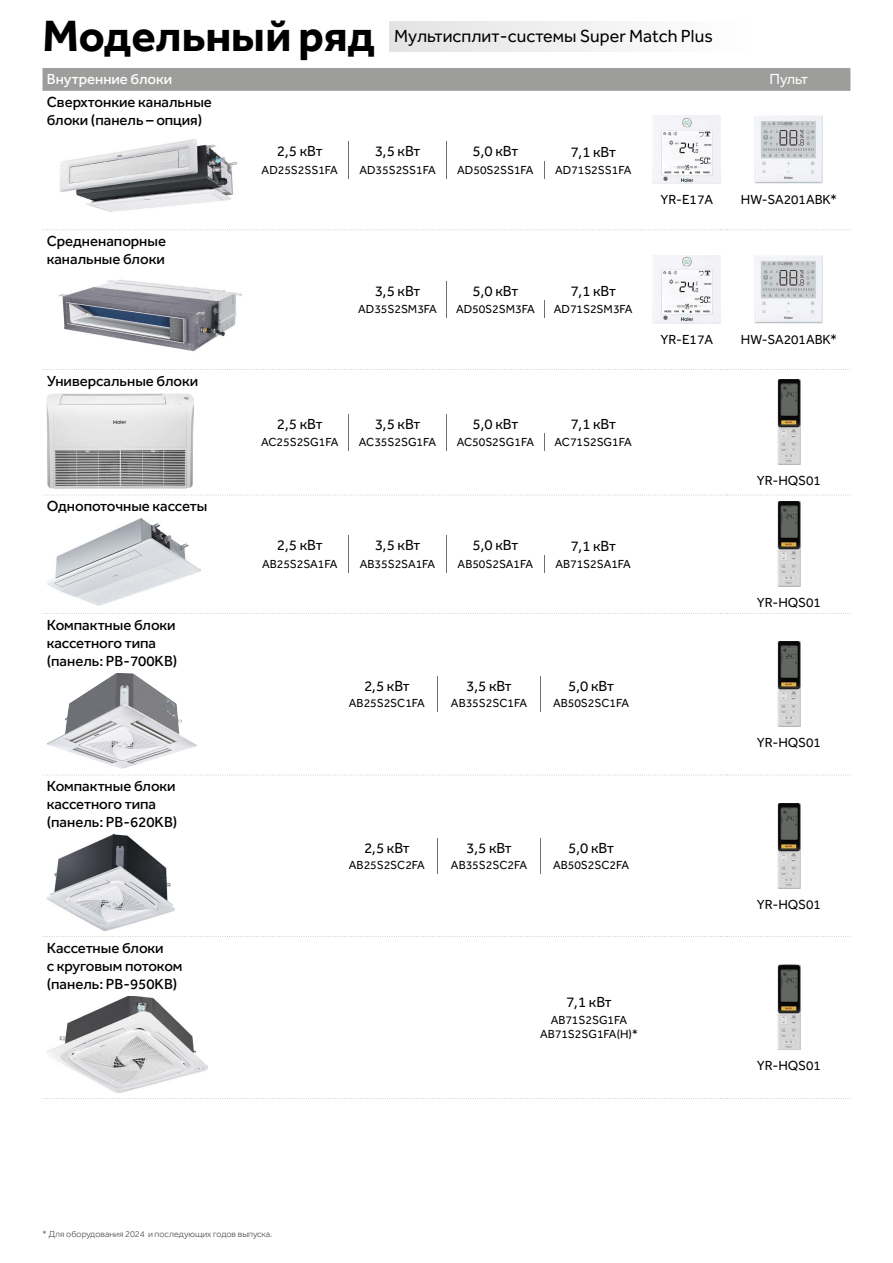
<style>
.page{position:relative;width:893px;height:1263px;background:#fff}
.page>*{position:absolute;margin:0;border:0;box-sizing:border-box;transform-origin:0 0}
.t1{font:700 45px "Effra Trial";color:#000}
.t2{font:18px "Effra Trial";color:#000}
.t3{font:500 15px/18px "Effra Trial";color:#000}
.t4{font:15px "Effra Trial";letter-spacing:-.01em;color:#000}
.t5{font:500 15px "Effra Trial";color:#fff}
.t6{font:15px "Effra Trial";letter-spacing:-.025em;color:#fff}
.t7{font:13.5px "Effra Trial";color:#000}
.t8{font:12px/14.4px "Effra Trial";color:#000;text-align:center}
.t9{font:300 9px "Effra Trial";color:#3c3c3b}
</style>
<div class="page">
<div style="left:390px;top:21px;width:367px;height:30px;background:linear-gradient(to right,#e3e3e3,#fff)"></div>
<div style="left:43px;top:68px;width:807px;height:23px;background:#9d9d9c"></div>
<svg style="left:45px;top:229px;width:803px;height:1px"></svg>
<svg style="left:43px;top:369px;width:807px;height:1px"></svg>
<svg style="left:45px;top:495px;width:803px;height:1px"></svg>
<svg style="left:43px;top:613px;width:807px;height:1px"></svg>
<svg style="left:45px;top:775px;width:803px;height:1px"></svg>
<svg style="left:43px;top:936px;width:807px;height:1px"></svg>
<svg style="left:43px;top:1098px;width:807px;height:1px"></svg>
<img style="left:60px;top:139px;width:178px;height:73px">
<svg style="left:544px;top:161px;width:1px;height:17px"></svg>
<svg style="left:348px;top:142px;width:1px;height:36px"></svg>
<svg style="left:446px;top:142px;width:1px;height:36px"></svg>
<img style="left:654px;top:116px;width:67px;height:68px">
<img style="left:755px;top:116px;width:68px;height:68px">
<img style="left:58px;top:280px;width:184px;height:72px">
<svg style="left:544px;top:301px;width:1px;height:17px"></svg>
<svg style="left:446px;top:281px;width:1px;height:37px"></svg>
<img style="left:654px;top:255px;width:67px;height:68px">
<img style="left:755px;top:255px;width:68px;height:68px">
<img style="left:47px;top:393px;width:146px;height:95px">
<svg style="left:544px;top:433px;width:1px;height:17px"></svg>
<svg style="left:348px;top:414px;width:1px;height:36px"></svg>
<svg style="left:446px;top:414px;width:1px;height:36px"></svg>
<img style="left:777px;top:379px;width:23px;height:85px">
<img style="left:47px;top:519px;width:154px;height:86px">
<svg style="left:544px;top:555px;width:1px;height:17px"></svg>
<svg style="left:348px;top:536px;width:1px;height:36px"></svg>
<svg style="left:446px;top:536px;width:1px;height:36px"></svg>
<img style="left:777px;top:501px;width:23px;height:85px">
<img style="left:47px;top:673px;width:150px;height:96px">
<svg style="left:540px;top:677px;width:1px;height:35px"></svg>
<img style="left:777px;top:641px;width:23px;height:85px">
<img style="left:47px;top:835px;width:128px;height:95px">
<svg style="left:540px;top:838px;width:1px;height:35px"></svg>
<img style="left:777px;top:803px;width:23px;height:85px">
<img style="left:47px;top:996px;width:160px;height:96px">
<img style="left:777px;top:965px;width:23px;height:85px">
<h1 class="t1" style="left:43px;top:7px;width:334px">Модельный ряд</h1>
<h2 class="t2" style="left:394px;top:26px;width:320px">Myльтисплит-cucтемы Super Match Plus</h2>
<p class="t5" style="left:47px;top:70px;width:127px">Внутренние блоки</p>
<p class="t6" style="left:769px;top:70px;width:40px">Пульт</p>
<p class="t3" style="left:47px;top:94px;width:167px">Сверхтонкие канальные блоки (панель – опция)</p>
<p class="t4" style="left:277px;top:143px;width:47px">2,5 кВт</p>
<p class="t4" style="left:375px;top:143px;width:47px">3,5 кВт</p>
<p class="t4" style="left:473px;top:143px;width:47px">5,0 кВт</p>
<p class="t4" style="left:570px;top:143px;width:47px">7,1 кВт</p>
<p class="t8" style="left:262px;top:164px;width:78px">AD25S2SS1FA</p>
<p class="t8" style="left:359px;top:164px;width:78px">AD35S2SS1FA</p>
<p class="t8" style="left:457px;top:164px;width:78px">AD50S2SS1FA</p>
<p class="t8" style="left:555px;top:164px;width:78px">AD71S2SS1FA</p>
<p class="t7" style="left:660px;top:192px;width:54px">YR-E17A</p>
<p class="t7" style="left:741px;top:192px;width:97px">HW-SA201ABK*</p>
<p class="t3" style="left:47px;top:234px;width:121px">Средненапорные канальные блоки</p>
<p class="t4" style="left:375px;top:282px;width:47px">3,5 кВт</p>
<p class="t4" style="left:473px;top:282px;width:47px">5,0 кВт</p>
<p class="t4" style="left:570px;top:282px;width:47px">7,1 кВт</p>
<p class="t8" style="left:358px;top:303px;width:80px">AD35S2SM3FA</p>
<p class="t8" style="left:456px;top:303px;width:80px">AD50S2SM3FA</p>
<p class="t8" style="left:554px;top:303px;width:80px">AD71S2SM3FA</p>
<p class="t7" style="left:660px;top:331px;width:54px">YR-E17A</p>
<p class="t7" style="left:741px;top:331px;width:97px">HW-SA201ABK*</p>
<p class="t3" style="left:47px;top:373px;width:153px">Универсальные блоки</p>
<p class="t4" style="left:277px;top:415px;width:47px">2,5 кВт</p>
<p class="t4" style="left:375px;top:415px;width:47px">3,5 кВт</p>
<p class="t4" style="left:473px;top:415px;width:47px">5,0 кВт</p>
<p class="t4" style="left:570px;top:415px;width:47px">7,1 кВт</p>
<p class="t8" style="left:261px;top:436px;width:79px">AC25S2SG1FA</p>
<p class="t8" style="left:359px;top:436px;width:79px">AC35S2SG1FA</p>
<p class="t8" style="left:457px;top:436px;width:79px">AC50S2SG1FA</p>
<p class="t8" style="left:555px;top:436px;width:79px">AC71S2SG1FA</p>
<p class="t7" style="left:757px;top:472px;width:66px">YR-HQS01</p>
<p class="t3" style="left:47px;top:499px;width:162px">Однопоточные кассеты</p>
<p class="t4" style="left:277px;top:537px;width:47px">2,5 кВт</p>
<p class="t4" style="left:375px;top:537px;width:47px">3,5 кВт</p>
<p class="t4" style="left:473px;top:537px;width:47px">5,0 кВт</p>
<p class="t4" style="left:570px;top:537px;width:47px">7,1 кВт</p>
<p class="t8" style="left:262px;top:558px;width:77px">AB25S2SA1FA</p>
<p class="t8" style="left:360px;top:558px;width:77px">AB35S2SA1FA</p>
<p class="t8" style="left:458px;top:558px;width:77px">AB50S2SA1FA</p>
<p class="t8" style="left:555px;top:558px;width:77px">AB71S2SA1FA</p>
<p class="t7" style="left:757px;top:594px;width:66px">YR-HQS01</p>
<p class="t3" style="left:47px;top:617px;width:132px">Компактные блоки кассетного типа (панель: PB-700KB)</p>
<p class="t4" style="left:364px;top:677px;width:47px">2,5 кВт</p>
<p class="t4" style="left:466px;top:677px;width:47px">3,5 кВт</p>
<p class="t4" style="left:568px;top:677px;width:47px">5,0 кВт</p>
<p class="t8" style="left:349px;top:697px;width:78px">AB25S2SC1FA</p>
<p class="t8" style="left:451px;top:697px;width:78px">AB35S2SC1FA</p>
<p class="t8" style="left:553px;top:697px;width:78px">AB50S2SC1FA</p>
<p class="t7" style="left:757px;top:734px;width:66px">YR-HQS01</p>
<p class="t3" style="left:47px;top:779px;width:132px">Компактные блоки кассетного типа (панель: PB-620KB)</p>
<p class="t4" style="left:364px;top:839px;width:47px">2,5 кВт</p>
<p class="t4" style="left:466px;top:839px;width:47px">3,5 кВт</p>
<p class="t4" style="left:568px;top:839px;width:47px">5,0 кВт</p>
<p class="t8" style="left:349px;top:859px;width:78px">AB25S2SC2FA</p>
<p class="t8" style="left:451px;top:859px;width:78px">AB35S2SC2FA</p>
<p class="t8" style="left:553px;top:859px;width:78px">AB50S2SC2FA</p>
<p class="t7" style="left:757px;top:896px;width:66px">YR-HQS01</p>
<p class="t3" style="left:47px;top:940px;width:137px">Кассетные блоки<br>с круговым потоком (панель: PB-950KB)</p>
<p class="t4" style="left:566px;top:993px;width:47px">7,1 кВт</p>
<p class="t8" style="left:540px;top:1014px;width:99px">AB71S2SG1FA<br>AB71S2SG1FA(H)*</p>
<p class="t7" style="left:757px;top:1058px;width:66px">YR-HQS01</p>
<p class="t9" style="left:43px;top:1229px;width:231px">* Для оборудования 2024 и последующих годов выпуска.</p>
</div>
